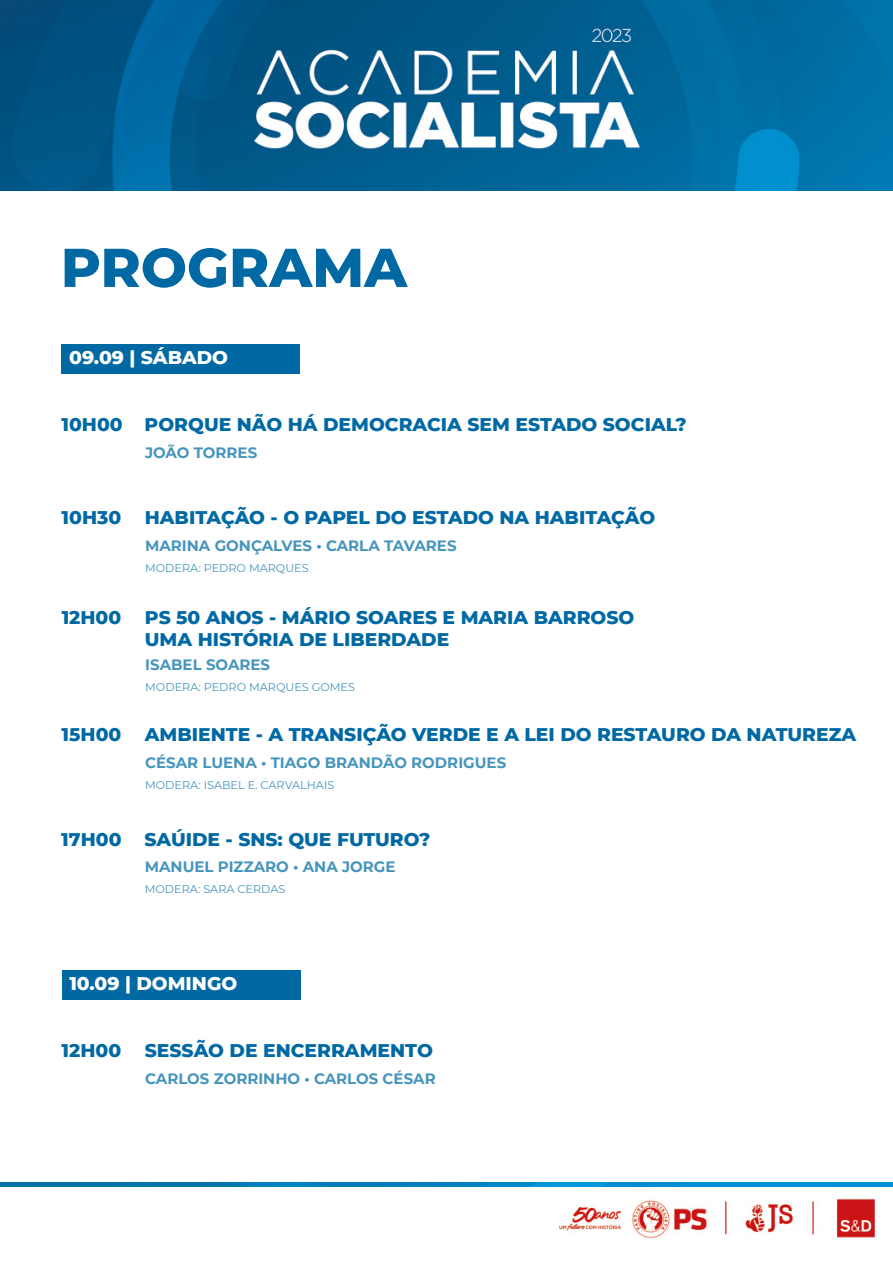
<style>
.page{position:relative;width:893px;height:1263px;background:#fff}
.page>*{position:absolute;margin:0;border:0;box-sizing:border-box;transform-origin:0 0}
.t1{font:800 54.6px "Montserrat";color:#0069a4}
.t2{font:800 18.75px/22.5px "Montserrat";color:#0069a4}
.t3{font:800 18.75px "Montserrat";color:#fff}
.t4{font:700 15px "Montserrat";color:#4695bc}
.t5{font:11.25px "Montserrat";color:#4695bc}
</style>
<div class="page">
<img style="left:0;top:0;width:893px;height:191px">
<img style="left:559px;top:1186px;width:323px;height:53px">
<div style="left:62px;top:344px;width:238px;height:30px;background:#0069a4"></div>
<div style="left:62px;top:970px;width:238px;height:29px;background:#0069a4"></div>
<img style="left:0;top:1182px;width:893px;height:4px">
<h1 class="t1" style="left:61px;top:228px;width:348px">PROGRAMA</h1>
<p class="t3" style="left:69px;top:344px;width:160px">09.09 | SÁBADO</p>
<p class="t2" style="left:62px;top:412px;width:627px">10H00 PORQUE NÃO HÁ DEMOCRACIA SEM ESTADO SOCIAL?</p>
<p class="t4" style="left:145px;top:442px;width:114px">JOÃO TORRES</p>
<p class="t2" style="left:62px;top:505px;width:61px">10H30</p>
<p class="t2" style="left:145px;top:505px;width:512px">HABITAÇÃO - O PAPEL DO ESTADO NA HABITAÇÃO</p>
<p class="t4" style="left:145px;top:535px;width:313px">MARINA GONÇALVES • CARLA TAVARES</p>
<p class="t5" style="left:145px;top:561px;width:165px">MODERA: PEDRO MARQUES</p>
<p class="t2" style="left:62px;top:605px;width:61px">12H00</p>
<p class="t2" style="left:145px;top:605px;width:491px">PS 50 ANOS - MÁRIO SOARES E MARIA BARROSO<br>UMA HISTÓRIA DE LIBERDADE</p>
<p class="t4" style="left:145px;top:654px;width:126px">ISABEL SOARES</p>
<p class="t5" style="left:145px;top:679px;width:211px">MODERA: PEDRO MARQUES GOMES</p>
<p class="t2" style="left:62px;top:722px;width:796px">15H00 AMBIENTE - A TRANSIÇÃO VERDE E A LEI DO RESTAURO DA NATUREZA</p>
<p class="t4" style="left:145px;top:752px;width:363px">CÉSAR LUENA • TIAGO BRANDÃO RODRIGUES</p>
<p class="t5" style="left:145px;top:777px;width:191px">MODERA: ISABEL E. CARVALHAIS</p>
<p class="t2" style="left:61px;top:827px;width:371px">17H00 SAÚIDE - SNS: QUE FUTURO?</p>
<p class="t4" style="left:145px;top:855px;width:252px">MANUEL PIZZARO • ANA JORGE</p>
<p class="t5" style="left:145px;top:881px;width:142px">MODERA: SARA CERDAS</p>
<p class="t3" style="left:69px;top:970px;width:169px">10.09 | DOMINGO</p>
<p class="t2" style="left:62px;top:1038px;width:61px">12H00</p>
<p class="t2" style="left:145px;top:1038px;width:290px">SESSÃO DE ENCERRAMENTO</p>
<p class="t4" style="left:145px;top:1068px;width:292px">CARLOS ZORRINHO • CARLOS CÉSAR</p>
</div>
